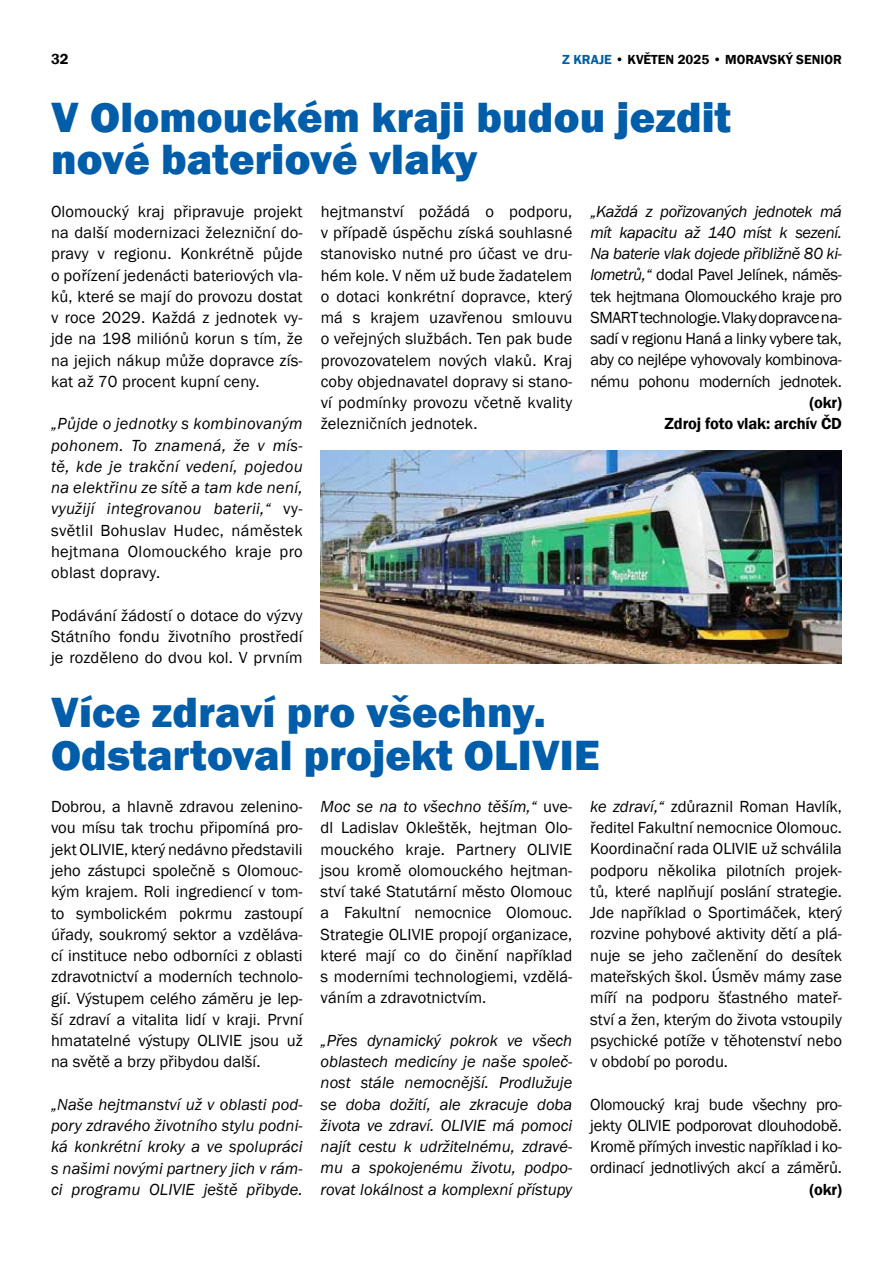
<style>
.page{position:relative;width:893px;height:1263px;background:#fff}
.page>*{position:absolute;margin:0;border:0;box-sizing:border-box;transform-origin:0 0}
.t1{font:800 43.5px/42.5px "Franklin Gothic";letter-spacing:.005em;color:#005da9}
.t2{font:16.5px/21.3px "Franklin Gothic";color:#000;text-align:justify}
.t3{font:italic 16.5px/21.3px "Franklin Gothic";letter-spacing:.005em;color:#000;text-align:justify}
.t4{font:600 16.5px/21.3px "Franklin Gothic";letter-spacing:-.01em;color:#000;text-align:right}
.t5{font:600 15px "Franklin Gothic";color:#000}
.t6{font:600 13.5px "Franklin Gothic";color:#000}
.s1{color:#005da9}
.s2{font-style:normal}
.s3{font-style:italic}
</style>
<div class="page">
<img style="left:320px;top:451px;width:522px;height:212px">
<p class="t5" style="left:51px;top:50px;width:19px">32</p>
<p class="t6" style="left:562px;top:51px;width:281px"><span class="s1">Z KRAJE</span> • KVĚTEN 2025 • MORAVSKÝ SENIOR</p>
<h1 class="t1" style="left:51px;top:96px;width:682px">V Olomouckém kraji budou jezdit nové bateriové vlaky</h1>
<p class="t2" style="left:51px;top:201px;width:253px">Olomoucký kraj připravuje projekt na další modernizaci železniční do&shy;pravy v regionu. Konkrétně půjde o pořízení jedenácti bateriových vla&shy;ků, které se mají do provozu dostat v roce 2029. Každá z jednotek vy&shy;jde na 198 miliónů korun s tím, že na jejich nákup může dopravce zís&shy;kat až 70 procent kupní ceny.</p>
<p class="t3" style="left:51px;top:414px;width:253px">„Půjde o jednotky s kombinovaným pohonem. To znamená, že v mís&shy;tě, kde je trakční vedení, pojedou na elektřinu ze sítě a tam kde není, využijí integrovanou baterii,“ <span class="s2">vy&shy;světlil Bohuslav Hudec, náměstek hejtmana Olomouckého kraje pro oblast dopravy.</span></p>
<p class="t2" style="left:51px;top:605px;width:253px">Podávání žádostí o dotace do výzvy Státního fondu životního prostředí je rozděleno do dvou kol. V prvním</p>
<p class="t2" style="left:321px;top:201px;width:253px">hejtmanství požádá o podporu, v případě úspěchu získá souhlasné stanovisko nutné pro účast ve dru&shy;hém kole. V něm už bude žadatelem o dotaci konkrétní dopravce, který má s krajem uzavřenou smlouvu o veřejných službách. Ten pak bude provozovatelem nových vlaků. Kraj coby objednavatel dopravy si stano&shy;ví podmínky provozu včetně kvality železničních jednotek.</p>
<p class="t2" style="left:590px;top:201px;width:253px"><span class="s3">„Každá z pořizovaných jednotek má mít kapacitu až 140 míst k sezení.<br>Na baterie vlak dojede přibližně 80 ki&shy;lometrů,“</span> dodal Pavel Jelínek, náměs&shy;tek hejtmana Olomouckého kraje pro SMART technologie. Vlaky dopravce na&shy;sadí v regionu Haná a linky vybere tak, aby co nejlépe vyhovovaly kombinova&shy;nému pohonu moderních jednotek.</p>
<p class="t4" style="left:665px;top:392px;width:179px">(okr)<br>Zdroj foto vlak: archív ČD</p>
<h1 class="t1" style="left:51px;top:691px;width:550px">Více zdraví pro všechny.<br>Odstartoval projekt OLIVIE</h1>
<p class="t2" style="left:51px;top:796px;width:253px">Dobrou, a hlavně zdravou zelenino&shy;vou mísu tak trochu připomíná pro&shy;jekt OLIVIE, který nedávno představili jeho zástupci společně s Olomouc&shy;kým krajem. Roli ingrediencí v tom&shy;to symbolickém pokrmu zastoupí úřady, soukromý sektor a vzděláva&shy;cí instituce nebo odborníci z oblasti zdravotnictví a moderních technolo&shy;gií. Výstupem celého záměru je lep&shy;ší zdraví a vitalita lidí v kraji. První hmatatelné výstupy OLIVIE jsou už na světě a brzy přibydou další.</p>
<p class="t3" style="left:51px;top:1094px;width:253px">„Naše hejtmanství už v oblasti pod&shy;pory zdravého životního stylu podni&shy;ká konkrétní kroky a ve spolupráci s našimi novými partnery jich v rám&shy;ci programu OLIVIE ještě přibyde.</p>
<p class="t2" style="left:590px;top:796px;width:253px"><span class="s3">ke zdraví,“</span> zdůraznil Roman Havlík, ředitel Fakultní nemocnice Olomouc.<br>Koordinační rada OLIVIE už schválila podporu několika pilotních projek&shy;tů, které naplňují poslání strategie.<br>Jde například o Sportimáček, který rozvine pohybové aktivity dětí a plá&shy;nuje se jeho začlenění do desítek mateřských škol. Úsměv mámy zase míří na podporu šťastného mateř&shy;ství a žen, kterým do života vstoupily psychické potíže v těhotenství nebo v období po porodu.</p>
<p class="t2" style="left:590px;top:1094px;width:253px">Olomoucký kraj bude všechny pro&shy;jekty OLIVIE podporovat dlouhodobě.<br>Kromě přímých investic například i ko&shy;ordinací jednotlivých akcí a záměrů.</p>
<p class="t4" style="left:809px;top:1178px;width:34px">(okr)</p>
<p class="t2" style="left:321px;top:796px;width:253px"><span class="s3">Moc se na to všechno těším,“</span> uve&shy;dl Ladislav Okleštěk, hejtman Olo&shy;mouckého kraje. Partnery OLIVIE jsou kromě olomouckého hejtman&shy;ství také Statutární město Olomouc a Fakultní nemocnice Olomouc.<br>Strategie OLIVIE propojí organizace, které mají co do činění například s moderními technologiemi, vzdělá&shy;váním a zdravotnictvím.</p>
<p class="t3" style="left:321px;top:1030px;width:253px">„Přes dynamický pokrok ve všech oblastech medicíny je naše společ&shy;nost stále nemocnější. Prodlužuje se doba dožití, ale zkracuje doba života ve zdraví. OLIVIE má pomoci najít cestu k udržitelnému, zdravé&shy;mu a spokojenému životu, podpo&shy;rovat lokálnost a komplexní přístupy</p>
</div>
